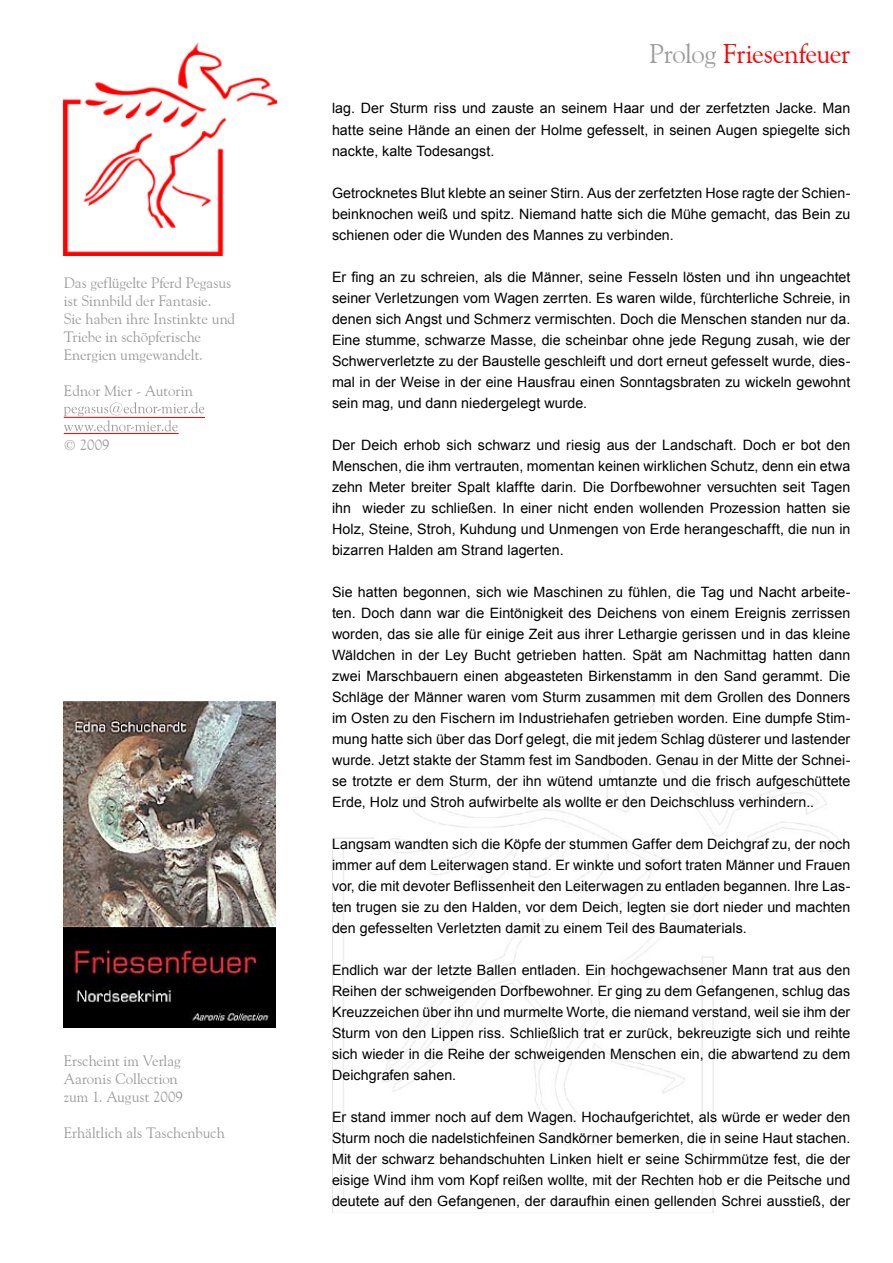
<style>
.page{position:relative;width:893px;height:1263px;background:#fff}
.page>*{position:absolute;margin:0;border:0;box-sizing:border-box;transform-origin:0 0}
.t1{font:27px "Goudy Old Style BT";letter-spacing:-.02em;color:#f00}
.t2{font:15px/18px "Goudy Old Style BT";letter-spacing:-.005em;color:#9c9d9f}
.t3{font:14.25px/21px "Arial";color:#000;text-align:justify}
.s1{color:#9c9d9f}
</style>
<div class="page">
<img style="left:332px;top:702px;width:510px;height:510px">
<img style="left:64px;top:43px;width:212px;height:212px">
<svg style="left:64px;top:402px;width:140px;height:29px"></svg>
<hr style="left:64px;top:417px;width:141px;height:1px;background:#f00">
<hr style="left:64px;top:433px;width:115px;height:1px;background:#f00">
<img style="left:64px;top:702px;width:211px;height:325px">
<p class="t2" style="left:64px;top:273px;width:173px">Das geflügelte Pferd Pegasus ist Sinnbild der Fantasie.<br>Sie haben ihre Instinkte und<br>Triebe in schöpferische<br>Energien umgewandelt.</p>
<p class="t2" style="left:64px;top:381px;width:131px">Ednor Mier - Autorin</p>
<p class="t2" style="left:64px;top:435px;width:47px">© 2009</p>
<p class="t2" style="left:64px;top:1052px;width:121px">Erscheint im Verlag<br>Aaronis Collection zum 1. August 2009</p>
<p class="t2" style="left:64px;top:1124px;width:163px">Erhältlich als Taschenbuch</p>
<h1 class="t1" style="left:649px;top:37px;width:203px"><span class="s1">Prolog</span> Friesenfeuer</h1>
<p class="t3" style="left:332px;top:98px;width:520px">lag. Der Sturm riss und zauste an seinem Haar und der zerfetzten Jacke. Man hatte seine Hände an einen der Holme gefesselt, in seinen Augen spiegelte sich nackte, kalte Todesangst.</p>
<p class="t3" style="left:332px;top:182px;width:520px">Getrocknetes Blut klebte an seiner Stirn. Aus der zerfetzten Hose ragte der Schien&shy;beinknochen weiß und spitz. Niemand hatte sich die Mühe gemacht, das Bein zu schienen oder die Wunden des Mannes zu verbinden.</p>
<p class="t3" style="left:332px;top:266px;width:520px">Er fing an zu schreien, als die Männer, seine Fesseln lösten und ihn ungeachtet seiner Verletzungen vom Wagen zerrten. Es waren wilde, fürchterliche Schreie, in denen sich Angst und Schmerz vermischten. Doch die Menschen standen nur da.<br>Eine stumme, schwarze Masse, die scheinbar ohne jede Regung zusah, wie der Schwerverletzte zu der Baustelle geschleift und dort erneut gefesselt wurde, dies&shy;mal in der Weise in der eine Hausfrau einen Sonntagsbraten zu wickeln gewohnt sein mag, und dann niedergelegt wurde.</p>
<p class="t3" style="left:332px;top:434px;width:520px">Der Deich erhob sich schwarz und riesig aus der Landschaft. Doch er bot den Menschen, die ihm vertrauten, momentan keinen wirklichen Schutz, denn ein etwa zehn Meter breiter Spalt klaffte darin. Die Dorfbewohner versuchten seit Tagen ihn wieder zu schließen. In einer nicht enden wollenden Prozession hatten sie Holz, Steine, Stroh, Kuhdung und Unmengen von Erde herangeschafft, die nun in bizarren Halden am Strand lagerten.</p>
<p class="t3" style="left:332px;top:581px;width:520px">Sie hatten begonnen, sich wie Maschinen zu fühlen, die Tag und Nacht arbeite&shy;ten. Doch dann war die Eintönigkeit des Deichens von einem Ereignis zerrissen worden, das sie alle für einige Zeit aus ihrer Lethargie gerissen und in das kleine Wäldchen in der Ley Bucht getrieben hatten. Spät am Nachmittag hatten dann zwei Marschbauern einen abgeasteten Birkenstamm in den Sand gerammt. Die Schläge der Männer waren vom Sturm zusammen mit dem Grollen des Donners im Osten zu den Fischern im Industriehafen getrieben worden. Eine dumpfe Stim&shy;mung hatte sich über das Dorf gelegt, die mit jedem Schlag düsterer und lastender wurde. Jetzt stakte der Stamm fest im Sandboden. Genau in der Mitte der Schnei&shy;se trotzte er dem Sturm, der ihn wütend umtanzte und die frisch aufgeschüttete Erde, Holz und Stroh aufwirbelte als wollte er den Deichschluss verhindern..</p>
<p class="t3" style="left:332px;top:833px;width:520px">Langsam wandten sich die Köpfe der stummen Gaffer dem Deichgraf zu, der noch immer auf dem Leiterwagen stand. Er winkte und sofort traten Männer und Frauen vor, die mit devoter Beflissenheit den Leiterwagen zu entladen begannen. Ihre Las&shy;ten trugen sie zu den Halden, vor dem Deich, legten sie dort nieder und machten den gefesselten Verletzten damit zu einem Teil des Baumaterials.</p>
<p class="t3" style="left:332px;top:959px;width:520px">Endlich war der letzte Ballen entladen. Ein hochgewachsener Mann trat aus den Reihen der schweigenden Dorfbewohner. Er ging zu dem Gefangenen, schlug das Kreuzzeichen über ihn und murmelte Worte, die niemand verstand, weil sie ihm der Sturm von den Lippen riss. Schließlich trat er zurück, bekreuzigte sich und reihte sich wieder in die Reihe der schweigenden Menschen ein, die abwartend zu dem Deichgrafen sahen.</p>
<p class="t3" style="left:332px;top:1106px;width:520px">Er stand immer noch auf dem Wagen. Hochaufgerichtet, als würde er weder den Sturm noch die nadelstichfeinen Sandkörner bemerken, die in seine Haut stachen.<br>Mit der schwarz behandschuhten Linken hielt er seine Schirmmütze fest, die der eisige Wind ihm vom Kopf reißen wollte, mit der Rechten hob er die Peitsche und deutete auf den Gefangenen, der daraufhin einen gellenden Schrei ausstieß, der</p>
</div>
